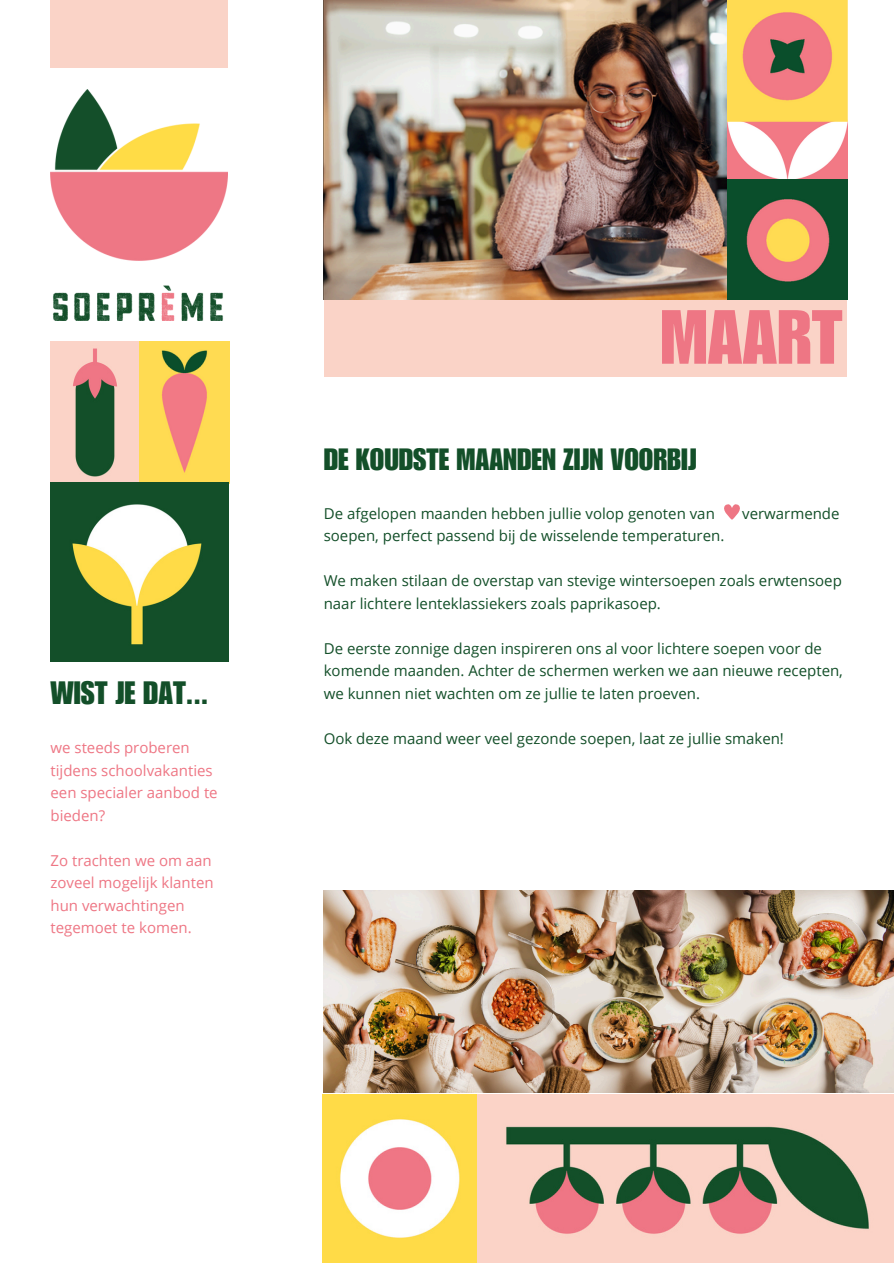
<style>
.page{position:relative;width:894px;height:1264px;background:#fff}
.page>*{position:absolute;margin:0;border:0;box-sizing:border-box;transform-origin:0 0}
.t1{font:75px "Impact LT Std";color:#ee7684}
.t2{font:31.5px "Impact LT Std";color:#134f29}
.t3{font:30px "Impact LT Std";color:#134f29}
.t4{font:15px/22.5px "Open Sans";color:#134f29}
.t5{font:15px/22.5px "Open Sans";color:#ee7684}
</style>
<div class="page">
<div style="left:50px;top:0;width:177px;height:68px;background:#fad3c7"></div>
<img style="left:323px;top:0;width:404px;height:299px">
<img style="left:50px;top:89px;width:177px;height:231px">
<img style="left:50px;top:342px;width:179px;height:319px">
<img style="left:727px;top:122px;width:119px;height:178px">
<img style="left:727px;top:0;width:119px;height:122px">
<div style="left:323px;top:300px;width:523px;height:77px;background:#fad3c7"></div>
<img style="left:322px;top:1094px;width:571px;height:168px">
<img style="left:323px;top:890px;width:570px;height:202px">
<svg style="left:724px;top:504px;width:16px;height:15px"></svg>
<p class="t2" style="left:50px;top:681px;width:159px">WIST JE DAT...</p>
<p class="t5" style="left:50px;top:736px;width:169px">we steeds proberen tijdens schoolvakanties een specialer aanbod te bieden?</p>
<p class="t5" style="left:50px;top:848px;width:164px">Zo trachten we om aan zoveel mogelijk klanten hun verwachtingen tegemoet te komen.</p>
<p class="t1" style="left:660px;top:310px;width:183px">MAART</p>
<p class="t3" style="left:323px;top:448px;width:374px">DE KOUDSTE MAANDEN ZIJN VOORBIJ</p>
<p class="t4" style="left:323px;top:501px;width:392px">De afgelopen maanden hebben jullie volop genoten van</p>
<p class="t4" style="left:742px;top:501px;width:99px">verwarmende</p>
<p class="t4" style="left:323px;top:524px;width:402px">soepen, perfect passend bij de wisselende temperaturen.</p>
<p class="t4" style="left:323px;top:569px;width:519px">We maken stilaan de overstap van stevige wintersoepen zoals erwtensoep naar lichtere lenteklassiekers zoals paprikasoep.</p>
<p class="t4" style="left:323px;top:636px;width:520px">De eerste zonnige dagen inspireren ons al voor lichtere soepen voor de komende maanden. Achter de schermen werken we aan nieuwe recepten, we kunnen niet wachten om ze jullie te laten proeven.</p>
<h2 class="t4" style="left:323px;top:726px;width:461px">Ook deze maand weer veel gezonde soepen, laat ze jullie smaken!</h2>
</div>
